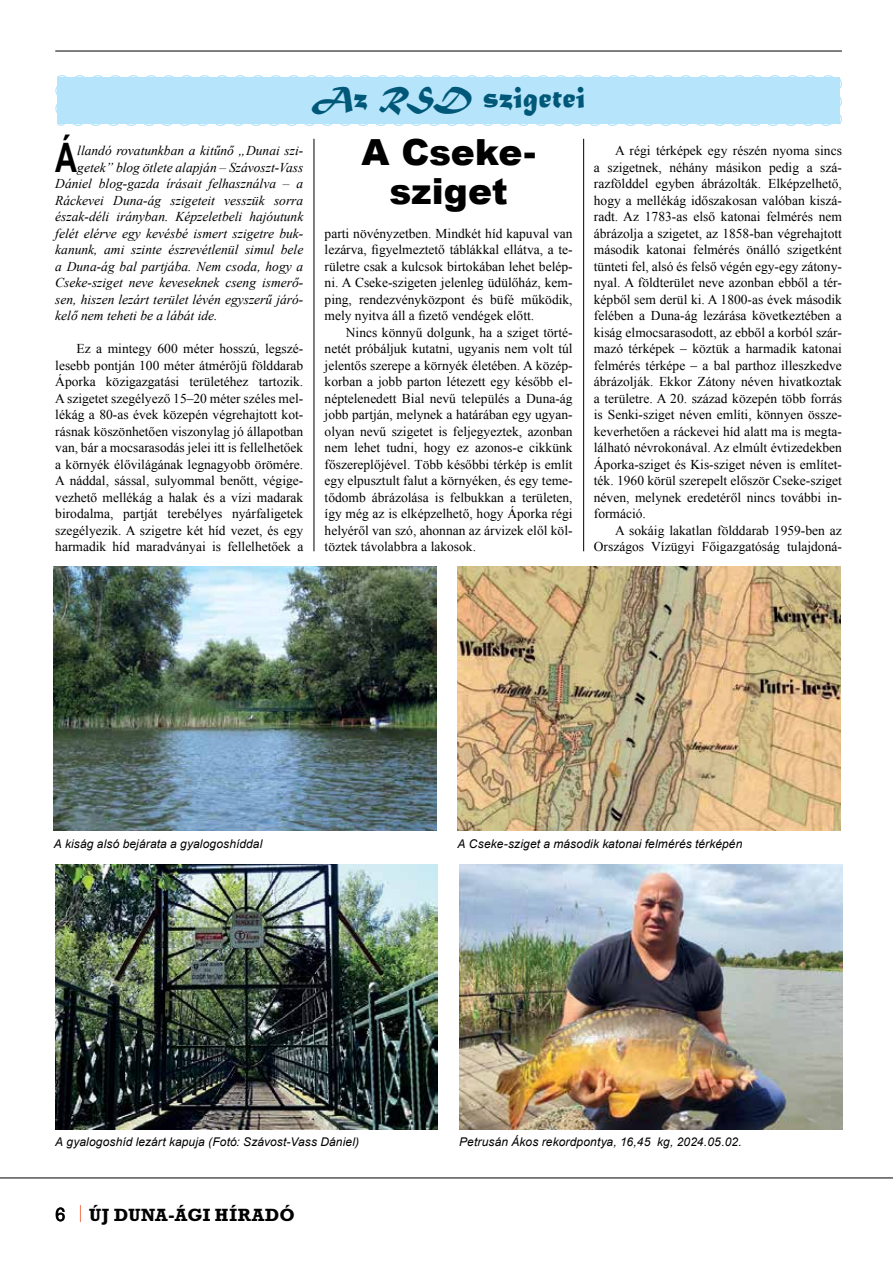
<style>
.page{position:relative;width:893px;height:1263px;background:#fff}
.page>*{position:absolute;margin:0;border:0;box-sizing:border-box;transform-origin:0 0}
.t1{font:700 40.65px "Arial";color:#000;scale:.75 1}
.t2{font:900 36px/39px "Arial";color:#000;text-align:center}
.t3{font:31.5px "Matura MT Script Capitals";color:#005878}
.t4{font:18px "Rockwell H Bold";letter-spacing:.03em;color:#000}
.t5{font:13.5px/16.5px "Times New Roman";color:#000;text-align:justify}
.t6{font:italic 13.5px "Times New Roman";color:#000}
.t7{font:italic 12px "Arial";letter-spacing:.01em;color:#000}
.s1{font-family:"Rockwell";font-size:19.5px}
</style>
<div class="page">
<hr style="left:55px;top:51px;width:787px;height:1px;background:#000">
<hr style="left:0;top:1177px;width:893px;height:1px;background:#000">
<svg style="left:80px;top:1205px;width:1px;height:17px"></svg>
<svg style="left:55px;top:75px;width:787px;height:51px;background:#bae5fa"></svg>
<hr style="left:314px;top:139px;width:1px;height:412px;background:#000">
<hr style="left:583px;top:139px;width:1px;height:412px;background:#000">
<img style="left:54px;top:567px;width:382px;height:264px">
<img style="left:458px;top:567px;width:383px;height:264px">
<img style="left:55px;top:865px;width:383px;height:264px">
<img style="left:460px;top:865px;width:382px;height:264px">
<h1 class="t1" style="left:55px;top:131px;width:31px">Á</h1>
<p class="t6" style="left:77px;top:141px;width:228px">llandó rovatunkban a kitűnő „Dunai szi-</p>
<p class="t6" style="left:77px;top:158px;width:228px">getek” blog ötlete alapján – Szávoszt-Vass</p>
<p class="t6" style="left:55px;top:174px;width:250px">Dániel blog-gazda írásait felhasználva – a</p>
<p class="t6" style="left:55px;top:191px;width:250px">Ráckevei Duna-ág szigeteit vesszük sorra</p>
<p class="t6" style="left:55px;top:207px;width:250px">észak-déli irányban. Képzeletbeli hajóutunk</p>
<p class="t6" style="left:55px;top:224px;width:250px">felét elérve egy kevésbé ismert szigetre buk-</p>
<p class="t6" style="left:55px;top:240px;width:250px">kanunk, ami szinte észrevétlenül simul bele</p>
<p class="t6" style="left:55px;top:257px;width:250px">a Duna-ág bal partjába. Nem csoda, hogy a</p>
<p class="t6" style="left:55px;top:273px;width:250px">Cseke-sziget neve keveseknek cseng ismerő-</p>
<p class="t6" style="left:55px;top:290px;width:250px">sen, hiszen lezárt terület lévén egyszerű járó-</p>
<p class="t6" style="left:55px;top:306px;width:164px">kelő nem teheti be a lábát ide.</p>
<p class="t5" style="left:55px;top:340px;width:250px;text-indent:21px">Ez a mintegy 600 méter hosszú, legszé&shy;lesebb pontján 100 méter átmérőjű földdarab Áporka közigazgatási területéhez tartozik.<br>A szigetet szegélyező 15–20 méter széles mel&shy;lékág a 80-as évek közepén végrehajtott kot&shy;rásnak köszönhetően viszonylag jó állapotban van, bár a mocsarasodás jelei itt is fellelhetőek a környék élővilágának legnagyobb örömére.<br>A náddal, sással, sulyommal benőtt, végige&shy;vezhető mellékág a halak és a vízi madarak birodalma, partját terebélyes nyárfaligetek szegélyezik. A szigetre két híd vezet, és egy harmadik híd maradványai is fellelhetőek a</p>
<h3 class="t3" style="left:311px;top:79px;width:276px">Az RSD szigetei</h3>
<h2 class="t2" style="left:361px;top:131px;width:176px">A Cseke&shy;sziget</h2>
<p class="t5" style="left:325px;top:225px;width:250px">parti növényzetben. Mindkét híd kapuval van lezárva, figyelmeztető táblákkal ellátva, a te&shy;rületre csak a kulcsok birtokában lehet belép&shy;ni. A Cseke-szigeten jelenleg üdülőház, kem&shy;ping, rendezvényközpont és büfé működik, mely nyitva áll a fizető vendégek előtt.</p>
<p class="t5" style="left:325px;top:324px;width:250px;text-indent:21px">Nincs könnyű dolgunk, ha a sziget törté&shy;netét próbáljuk kutatni, ugyanis nem volt túl jelentős szerepe a környék életében. A közép&shy;korban a jobb parton létezett egy később el&shy;néptelenedett Bial nevű település a Duna-ág jobb partján, melynek a határában egy ugyan&shy;olyan nevű szigetet is feljegyeztek, azonban nem lehet tudni, hogy ez azonos-e cikkünk főszereplőjével. Több későbbi térkép is említ egy elpusztult falut a környéken, és egy teme&shy;tődomb ábrázolása is felbukkan a területen, így még az is elképzelhető, hogy Áporka régi helyéről van szó, ahonnan az árvizek elől köl&shy;töztek távolabbra a lakosok.</p>
<p class="t5" style="left:594px;top:142px;width:250px;text-indent:21px">A régi térképek egy részén nyoma sincs a szigetnek, néhány másikon pedig a szá&shy;razfölddel egyben ábrázolták. Elképzelhető, hogy a mellékág időszakosan valóban kiszá&shy;radt. Az 1783-as első katonai felmérés nem ábrázolja a szigetet, az 1858-ban végrehajtott második katonai felmérés önálló szigetként tünteti fel, alsó és felső végén egy-egy záton - nyal. A földterület neve azonban ebből a tér&shy;képből sem derül ki. A 1800-as évek második felében a Duna-ág lezárása következtében a kiság elmocsarasodott, az ebből a korból szár&shy;mazó térképek – köztük a harmadik katonai felmérés térképe – a bal parthoz illeszkedve ábrázolják. Ekkor Zátony néven hivatkoztak a területre. A 20. század közepén több forrás is Senki-sziget néven említi, könnyen össze&shy;keverhetően a ráckevei híd alatt ma is megta&shy;lálható névrokonával. Az elmúlt évtizedekben Áporka-sziget és Kis-sziget néven is említet&shy;ték. 1960 körül szerepelt először Cseke-sziget néven, melynek eredetéről nincs további in&shy;formáció.</p>
<p class="t5" style="left:594px;top:522px;width:250px;text-align:right">A sokáig lakatlan földdarab 1959-ben az<br>Országos Vízügyi Főigazgatóság tulajdoná-</p>
<p class="t7" style="left:54px;top:836px;width:210px">A kiság alsó bejárata a gyalogoshíddal</p>
<p class="t7" style="left:458px;top:836px;width:286px">A Cseke-sziget a második katonai felmérés térképén</p>
<p class="t7" style="left:55px;top:1134px;width:305px">A gyalogoshíd lezárt kapuja (Fotó: Szávost-Vass Dániel)</p>
<p class="t7" style="left:459px;top:1134px;width:284px">Petrusán Ákos rekordpontya, 16,45 kg, 2024.05.02.</p>
<h3 class="t4" style="left:55px;top:1204px;width:241px"><span class="s1">6</span> ÚJ DUNA-ÁGI HÍRADÓ</h3>
</div>
